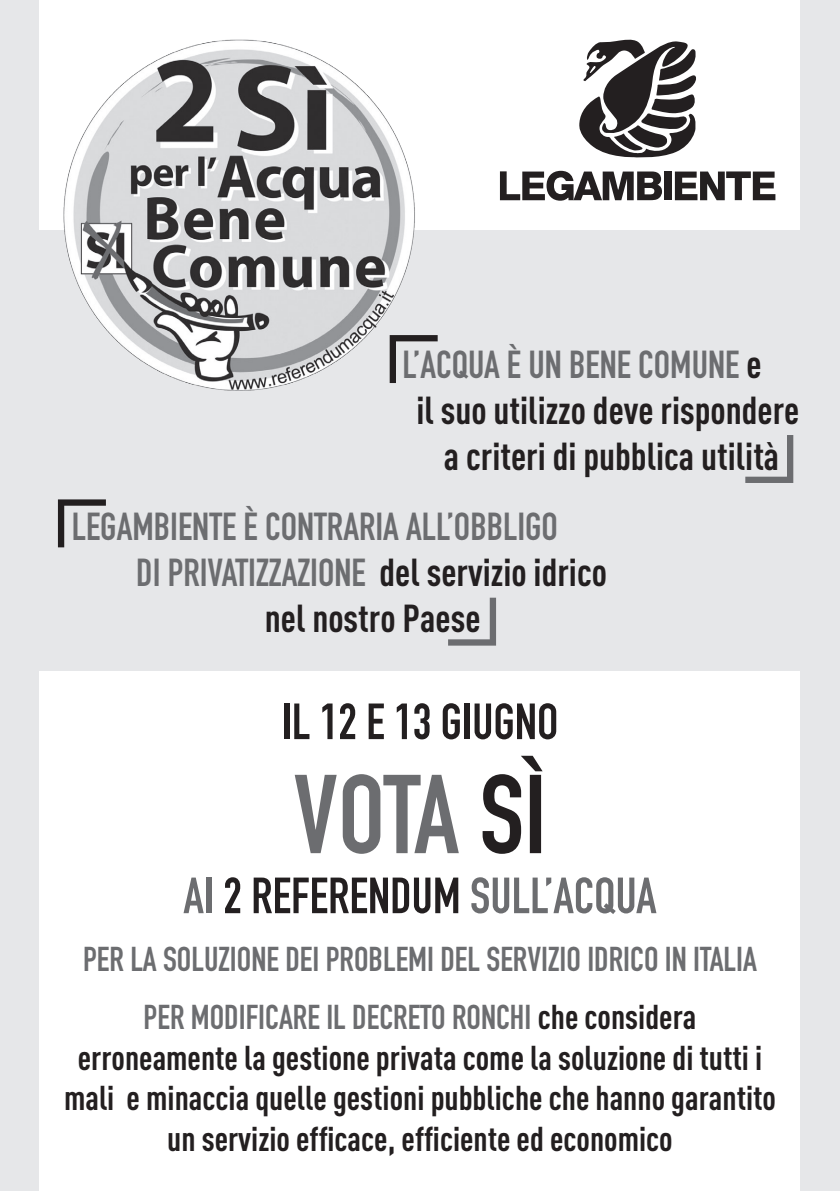
<style>
.page{position:relative;width:840px;height:1191px;background:#fff}
.page>*{position:absolute;margin:0;border:0;box-sizing:border-box;transform-origin:0 0}
.t1{font:110px "DIN Engschrift Std";letter-spacing:-.005em;color:#6c6d70}
.t2{font:50px "DIN Engschrift Std";color:#6c6d70}
.t3{font:50px "DIN Engschrift Std";color:#231f20}
.t4{font:38.4px "DIN Engschrift Std";color:#6c6d70}
.t5{font:700 38.4px "DIN Cond";color:#231f20}
.t6{font:700 34px/40.8px "DIN Cond";color:#231f20;text-align:center}
.t7{font:34px "DIN Engschrift Std";color:#6c6d70}
.s1{font-family:"DIN Cond";font-weight:700;color:#231f20}
.s2{color:#231f20}
</style>
<div class="page">
<div style="left:0;top:0;width:839px;height:1191px;background:#e6e7e9"></div>
<div style="left:40px;top:671px;width:759px;height:520px;background:#fff"></div>
<div style="left:40px;top:0;width:759px;height:230px;background:#fff"></div>
<img style="left:63px;top:39px;width:352px;height:352px">
<svg style="left:499px;top:171px;width:162px;height:30px"></svg>
<div style="left:663px;top:171px;width:8px;height:29px;background:#231f20"></div>
<svg style="left:674px;top:171px;width:101px;height:29px"></svg>
<svg style="left:579px;top:40px;width:117px;height:118px"></svg>
<svg style="left:389px;top:335px;width:48px;height:48px"></svg>
<svg style="left:745px;top:435px;width:47px;height:48px"></svg>
<svg style="left:58px;top:499px;width:48px;height:48px"></svg>
<svg style="left:448px;top:597px;width:48px;height:48px"></svg>
<p class="t4" style="left:402px;top:341px;width:360px">L’ACQUA È UN BENE COMUNE <span class="s1">e</span></p>
<p class="t5" style="left:416px;top:386px;width:384px">il suo utilizzo deve rispondere</p>
<p class="t5" style="left:443px;top:433px;width:337px">a criteri di pubblica utilità</p>
<p class="t4" style="left:72px;top:504px;width:487px">LEGAMBIENTE È CONTRARIA ALL’OBBLIGO</p>
<p class="t4" style="left:136px;top:550px;width:472px">DI PRIVATIZZAZIONE <span class="s1">del servizio idrico</span></p>
<p class="t5" style="left:265px;top:595px;width:217px">nel nostro Paese</p>
<p class="t3" style="left:281px;top:692px;width:278px">IL 12 E 13 GIUGNO</p>
<p class="t1" style="left:293px;top:750px;width:255px">VOTA <span class="s2">SÌ</span></p>
<p class="t2" style="left:183px;top:866px;width:474px">AI <span class="s2">2 REFERENDUM</span> SULL’ACQUA</p>
<p class="t7" style="left:83px;top:939px;width:675px">PER LA SOLUZIONE DEI PROBLEMI DEL SERVIZIO IDRICO IN ITALIA</p>
<p class="t7" style="left:143px;top:997px;width:554px">PER MODIFICARE IL DECRETO RONCHI <span class="s1">che considera</span></p>
<p class="t6" style="left:64px;top:1036px;width:713px">erroneamente la gestione privata come la soluzione di tutti i mali e minaccia quelle gestioni pubbliche che hanno garantito un servizio efficace, efficiente ed economico</p>
</div>
